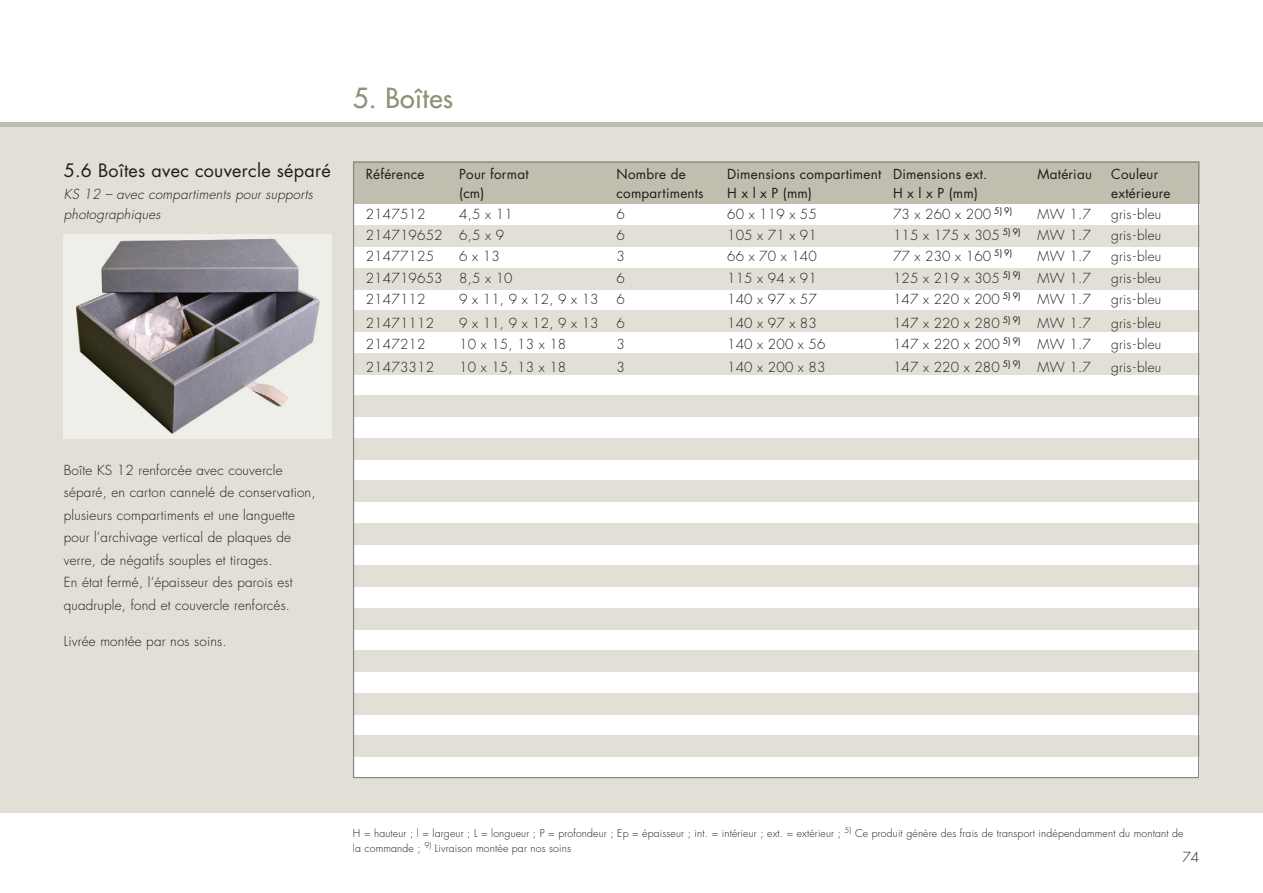
<style>
.page{position:relative;width:1263px;height:893px;background:#fff}
.page>*{position:absolute;margin:0;border:0;box-sizing:border-box;transform-origin:0 0}
.t1{font:500 27px "Futura Std";letter-spacing:.015em;color:#928f7a}
.t2{font:18px "Futura Std";letter-spacing:.015em;color:#1d1d1b}
.t3{font:300 13.5px/22.5px "Futura Std";letter-spacing:.015em;color:#1d1d1b}
.t4{font:13.5px "Futura Std";letter-spacing:.015em;color:#1d1d1b}
.t5{font:italic 300 13.5px/19.5px "Futura Std";letter-spacing:.015em;color:#1d1d1b}
.t6{font:300 10.5px/15px "Futura Std";letter-spacing:.015em;color:#1d1d1b}
</style>
<div class="page">
<div style="left:0;top:122px;width:1263px;height:6px;background:#c0beae"></div>
<div style="left:0;top:128px;width:1263px;height:685px;background:#e1dfd6"></div>
<div style="left:353px;top:162px;width:846px;height:616px;background:#fff"></div>
<div style="left:353px;top:225px;width:846px;height:22px;background:#e1dfd6"></div>
<div style="left:353px;top:268px;width:846px;height:21px;background:#e1dfd6"></div>
<div style="left:353px;top:310px;width:846px;height:22px;background:#e1dfd6"></div>
<div style="left:353px;top:162px;width:846px;height:42px;background:#c0beae"></div>
<div style="left:353px;top:353px;width:846px;height:21px;background:#e1dfd6"></div>
<div style="left:353px;top:395px;width:846px;height:22px;background:#e1dfd6"></div>
<div style="left:353px;top:438px;width:846px;height:21px;background:#e1dfd6"></div>
<div style="left:353px;top:480px;width:846px;height:22px;background:#e1dfd6"></div>
<div style="left:353px;top:523px;width:846px;height:21px;background:#e1dfd6"></div>
<div style="left:353px;top:566px;width:846px;height:21px;background:#e1dfd6"></div>
<div style="left:353px;top:608px;width:846px;height:21px;background:#e1dfd6"></div>
<div style="left:353px;top:651px;width:846px;height:21px;background:#e1dfd6"></div>
<div style="left:353px;top:693px;width:846px;height:21px;background:#e1dfd6"></div>
<div style="left:353px;top:736px;width:846px;height:21px;background:#e1dfd6"></div>
<img style="left:64px;top:234px;width:268px;height:204px">
<h2 class="t2" style="left:64px;top:159px;width:269px">5.6 Boîtes avec couvercle séparé</h2>
<p class="t5" style="left:64px;top:185px;width:251px">KS 12 – avec compartiments pour supports photographiques</p>
<h1 class="t1" style="left:353px;top:81px;width:102px">5. Boîtes</h1>
<p class="t4" style="left:366px;top:166px;width:60px">Référence</p>
<p class="t4" style="left:459px;top:166px;width:71px">Pour format</p>
<p class="t4" style="left:617px;top:166px;width:71px">Nombre de</p>
<p class="t4" style="left:727px;top:166px;width:262px">Dimensions compartiment Dimensions ext.</p>
<p class="t4" style="left:1037px;top:166px;width:56px">Matériau</p>
<p class="t4" style="left:1111px;top:166px;width:48px">Couleur</p>
<p class="t4" style="left:459px;top:184px;width:27px">(cm)</p>
<p class="t4" style="left:617px;top:184px;width:89px">compartiments</p>
<p class="t4" style="left:727px;top:184px;width:86px">H x l x P (mm)</p>
<p class="t4" style="left:893px;top:184px;width:86px">H x l x P (mm)</p>
<p class="t4" style="left:1111px;top:184px;width:61px">extérieure</p>
<p class="t3" style="left:366px;top:203px;width:61px">2147512</p>
<p class="t3" style="left:459px;top:203px;width:55px">4,5 x 11</p>
<p class="t3" style="left:617px;top:203px;width:10px">6</p>
<p class="t3" style="left:727px;top:203px;width:91px">60 x 119 x 55</p>
<p class="t3" style="left:893px;top:203px;width:121px">73 x 260 x 200 <sup>5)</sup> <sup>9)</sup></p>
<p class="t3" style="left:1037px;top:203px;width:55px">MW 1.7</p>
<p class="t3" style="left:1111px;top:203px;width:52px">gris-bleu</p>
<p class="t3" style="left:366px;top:224px;width:140px">214719652 6,5 x 9</p>
<p class="t3" style="left:617px;top:224px;width:10px">6</p>
<p class="t3" style="left:727px;top:224px;width:91px">105 x 71 x 91</p>
<p class="t3" style="left:893px;top:224px;width:199px">115 x 175 x 305 <sup>5)</sup> <sup>9)</sup> MW 1.7</p>
<p class="t3" style="left:1111px;top:224px;width:52px">gris-bleu</p>
<p class="t3" style="left:366px;top:246px;width:70px">21477125</p>
<p class="t3" style="left:459px;top:246px;width:42px">6 x 13</p>
<p class="t3" style="left:617px;top:246px;width:10px">3</p>
<p class="t3" style="left:727px;top:246px;width:91px">66 x 70 x 140</p>
<p class="t3" style="left:893px;top:246px;width:121px">77 x 230 x 160 <sup>5)</sup> <sup>9)</sup></p>
<p class="t3" style="left:1037px;top:246px;width:55px">MW 1.7</p>
<p class="t3" style="left:1111px;top:246px;width:52px">gris-bleu</p>
<p class="t3" style="left:366px;top:267px;width:148px">214719653 8,5 x 10</p>
<p class="t3" style="left:617px;top:267px;width:10px">6</p>
<p class="t3" style="left:727px;top:267px;width:91px">115 x 94 x 91</p>
<p class="t3" style="left:893px;top:267px;width:199px">125 x 219 x 305 <sup>5)</sup> <sup>9)</sup> MW 1.7</p>
<p class="t3" style="left:1111px;top:267px;width:52px">gris-bleu</p>
<p class="t3" style="left:366px;top:288px;width:61px">2147112</p>
<p class="t3" style="left:459px;top:288px;width:141px">9 x 11, 9 x 12, 9 x 13</p>
<p class="t3" style="left:617px;top:288px;width:10px">6</p>
<p class="t3" style="left:727px;top:288px;width:91px">140 x 97 x 57</p>
<p class="t3" style="left:893px;top:288px;width:199px">147 x 220 x 200 <sup>5)</sup> <sup>9)</sup> MW 1.7</p>
<p class="t3" style="left:1111px;top:288px;width:52px">gris-bleu</p>
<p class="t3" style="left:366px;top:312px;width:70px">21471112</p>
<p class="t3" style="left:459px;top:312px;width:141px">9 x 11, 9 x 12, 9 x 13</p>
<p class="t3" style="left:617px;top:312px;width:10px">6</p>
<p class="t3" style="left:727px;top:312px;width:91px">140 x 97 x 83</p>
<p class="t3" style="left:893px;top:312px;width:199px">147 x 220 x 280 <sup>5)</sup> <sup>9)</sup> MW 1.7</p>
<p class="t3" style="left:1111px;top:312px;width:52px">gris-bleu</p>
<p class="t3" style="left:366px;top:333px;width:61px">2147212</p>
<p class="t3" style="left:459px;top:333px;width:109px">10 x 15, 13 x 18</p>
<p class="t3" style="left:617px;top:333px;width:10px">3</p>
<p class="t3" style="left:727px;top:333px;width:100px">140 x 200 x 56</p>
<p class="t3" style="left:893px;top:333px;width:199px">147 x 220 x 200 <sup>5)</sup> <sup>9)</sup> MW 1.7</p>
<p class="t3" style="left:1111px;top:333px;width:52px">gris-bleu</p>
<p class="t3" style="left:366px;top:356px;width:70px">21473312</p>
<p class="t3" style="left:459px;top:356px;width:109px">10 x 15, 13 x 18</p>
<p class="t3" style="left:617px;top:356px;width:10px">3</p>
<p class="t3" style="left:727px;top:356px;width:100px">140 x 200 x 83</p>
<p class="t3" style="left:893px;top:356px;width:199px">147 x 220 x 280 <sup>5)</sup> <sup>9)</sup> MW 1.7</p>
<p class="t3" style="left:1111px;top:356px;width:52px">gris-bleu</p>
<p class="t3" style="left:64px;top:459px;width:253px">Boîte KS 12 renforcée avec couvercle séparé, en carton cannelé de conservation, plusieurs compartiments et une languette pour l’archivage vertical de plaques de verre, de négatifs souples et tirages.<br>En état fermé, l‘épaisseur des parois est quadruple, fond et couvercle renforcés.</p>
<p class="t3" style="left:64px;top:630px;width:164px">Livrée montée par nos soins.</p>
<p class="t6" style="left:353px;top:826px;width:832px">H = hauteur ; l = largeur ; L = longueur ; P = profondeur ; Ep = épaisseur ; int. = intérieur ; ext. = extérieur ; <sup>5)</sup> Ce produit génère des frais de transport indépendamment du montant de la commande ; <sup>9)</sup> Livraison montée par nos soins</p>
<p class="t3" style="left:1182px;top:846px;width:18px">74</p>
</div>
